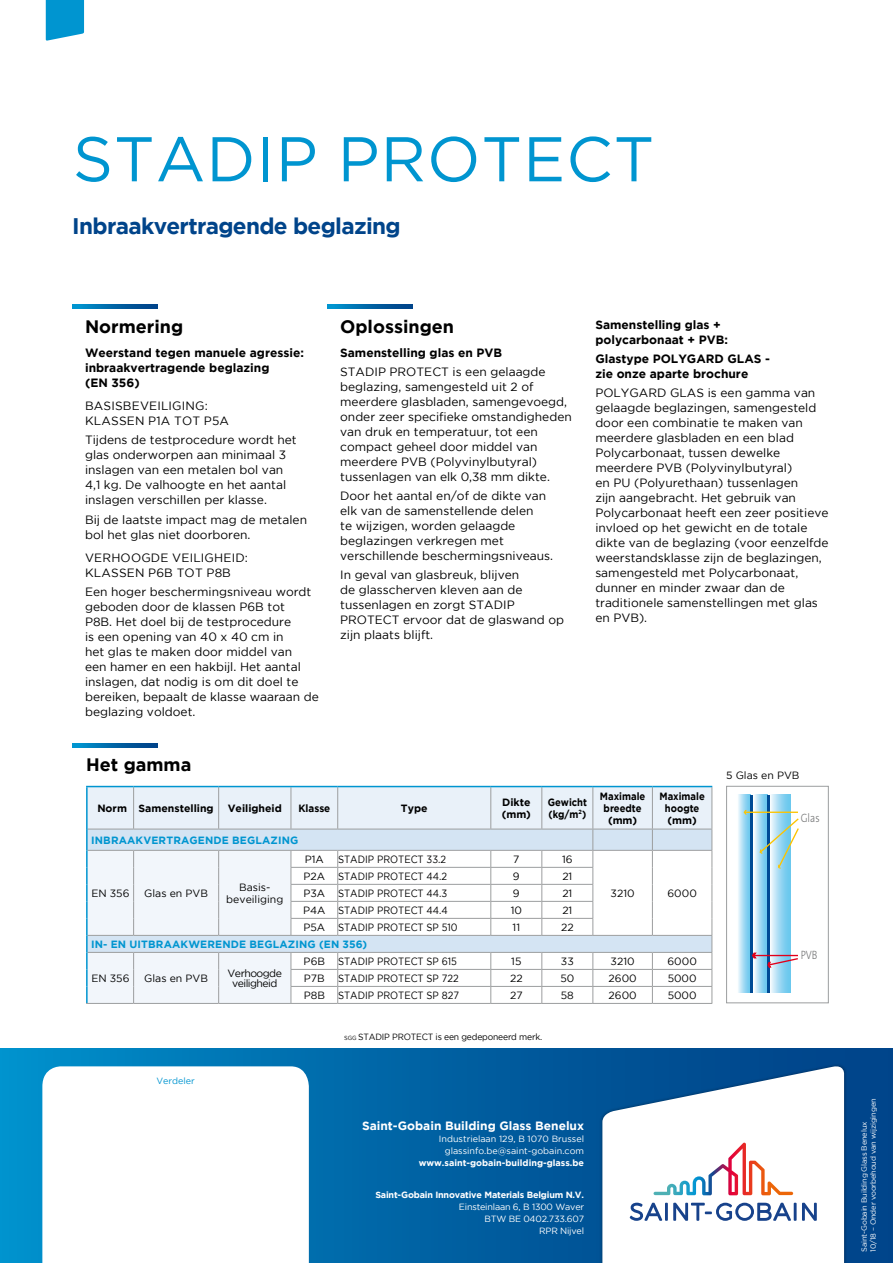
<style>
.page{position:relative;width:893px;height:1263px;background:#fff}
.page>*{position:absolute;margin:0;border:0;box-sizing:border-box;transform-origin:0 0}
.t1{font:63px "Gotham";letter-spacing:.015em;color:#0095d0}
.t2{font:700 22.5px "Gotham";letter-spacing:-.03em;color:#00448a}
.t3{font:700 18px "Gotham";color:#000}
.t4{font:300 12.15px "The Sans B3";color:#707172;scale:.82 1}
.t5{font:12px/15px "Gotham";color:#000}
.t6{font:700 12px/15px "Gotham";color:#000}
.t7{font:700 12px "Gotham";color:#fff}
.t8{font:10.5px/12px "Gotham";color:#000;text-align:center}
.t9{font:700 10.5px "Gotham";letter-spacing:.015em;color:#0095d0}
.t10{font:10.5px "Gotham";color:#000;scale:.9 1}
.t11{font:700 10.5px/12px "Gotham";color:#000;text-align:center;scale:.9 1}
.t12{font:700 10.5px/12px "Gotham";color:#000}
.t13{font:10.5px/9.8px "Gotham";letter-spacing:-.05em;color:#000;text-align:center}
.t14{font:700 10.5px "Gotham";color:#000;scale:.94 1}
.t15{font:9px/12px "Gotham";color:#fff;text-align:right}
.t16{font:9px/12px "Gotham";letter-spacing:-.02em;color:#fff;text-align:right}
.t17{font:700 9px "Gotham";letter-spacing:-.02em;color:#fff}
.t18{font:9px "Gotham";letter-spacing:-.02em;color:#000;scale:.95 1}
.t19{font:700 9px "Gotham";color:#fff}
.t20{font:9px "Gotham";color:#0095d0}
.t21{font:7.5px/9px "Gotham";letter-spacing:-.02em;color:#fff}
.s1{font-size:6px}
.s2{font-style:inherit}
</style>
<div class="page">
<div style="left:0;top:1049px;width:893px;height:214px;background:linear-gradient(to right,#008dc8,#003b82)"></div>
<div style="left:599px;top:1063px;width:248px;height:200px;background:#000;opacity:.3"></div>
<svg style="left:602px;top:1064px;width:242px;height:199px"></svg>
<svg style="left:630px;top:1203px;width:32px;height:18px"></svg>
<hr style="left:665px;top:1203px;width:3px;height:18px;background:#17428b">
<svg style="left:673px;top:1203px;width:118px;height:18px"></svg>
<hr style="left:794px;top:1203px;width:3px;height:18px;background:#17428b">
<svg style="left:802px;top:1203px;width:15px;height:18px"></svg>
<svg style="left:653px;top:1143px;width:140px;height:52px"></svg>
<svg style="left:42px;top:1066px;width:267px;height:197px"></svg>
<svg style="left:46px;top:0;width:38px;height:41px;background:#189fd4"></svg>
<svg style="left:72px;top:304px;width:85px;height:4px"></svg>
<svg style="left:72px;top:743px;width:85px;height:5px"></svg>
<svg style="left:327px;top:304px;width:85px;height:4px"></svg>
<hr style="left:86px;top:1003px;width:48px;height:1px;background:#9c9e9f">
<hr style="left:134px;top:1003px;width:85px;height:1px;background:#9c9e9f">
<hr style="left:219px;top:1003px;width:72px;height:1px;background:#9c9e9f">
<hr style="left:291px;top:1003px;width:47px;height:1px;background:#9c9e9f">
<hr style="left:338px;top:1003px;width:153px;height:1px;background:#9c9e9f">
<hr style="left:491px;top:1003px;width:51px;height:1px;background:#9c9e9f">
<hr style="left:542px;top:1003px;width:51px;height:1px;background:#9c9e9f">
<hr style="left:593px;top:1003px;width:59px;height:1px;background:#9c9e9f">
<hr style="left:652px;top:1003px;width:60px;height:1px;background:#9c9e9f">
<svg style="left:86px;top:786px;width:627px;height:217px"></svg>
<svg style="left:738px;top:795px;width:12px;height:197px;background:#a6dcf3"></svg>
<hr style="left:750px;top:795px;width:3px;height:197px;background:#004b95">
<svg style="left:754px;top:795px;width:13px;height:197px;background:#abdef4"></svg>
<svg style="left:769px;top:795px;width:21px;height:197px;background:#9cd4ef"></svg>
<hr style="left:767px;top:795px;width:2px;height:197px;background:#004b95">
<hr style="left:745px;top:811px;width:53px;height:2px;background:#fcc400">
<hr style="left:754px;top:955px;width:44px;height:1px;background:#e2001a">
<svg style="left:751px;top:951px;width:7px;height:8px"></svg>
<svg style="left:767px;top:957px;width:31px;height:11px"></svg>
<svg style="left:759px;top:817px;width:40px;height:52px"></svg>
<div style="left:726px;top:786px;width:103px;height:217px;border:1px solid #9c9e9f"></div>
<h1 class="t1" style="left:73px;top:124px;width:583px">STADIP PROTECT</h1>
<h2 class="t2" style="left:72px;top:213px;width:330px">Inbraakvertragende beglazing</h2>
<h3 class="t3" style="left:85px;top:316px;width:100px">Normering</h3>
<p class="t6" style="left:85px;top:345px;width:220px">Weerstand tegen manuele agressie: inbraakvertragende beglazing<br>(EN 356)</p>
<p class="t5" style="left:85px;top:398px;width:145px">BASISBEVEILIGING:<br>KLASSEN P1A TOT P5A</p>
<p class="t5" style="left:85px;top:432px;width:213px">Tijdens de testprocedure wordt het glas onderworpen aan minimaal 3 inslagen van een metalen bol van 4,1 kg. De valhoogte en het aantal inslagen verschillen per klasse.</p>
<p class="t5" style="left:85px;top:512px;width:224px">Bij de laatste impact mag de metalen bol het glas niet doorboren.</p>
<p class="t5" style="left:85px;top:550px;width:164px">VERHOOGDE VEILIGHEID:<br>KLASSEN P6B TOT P8B</p>
<p class="t5" style="left:85px;top:584px;width:235px">Een hoger beschermingsniveau wordt geboden door de klassen P6B tot<br>P8B. Het doel bij de testprocedure<br>is een opening van 40 x 40 cm in<br>het glas te maken door middel van<br>een hamer en een hakbijl. Het aantal inslagen, dat nodig is om dit doel te bereiken, bepaalt de klasse waaraan de beglazing voldoet.</p>
<h3 class="t3" style="left:340px;top:316px;width:115px">Oplossingen</h3>
<p class="t6" style="left:340px;top:345px;width:163px">Samenstelling glas en PVB</p>
<p class="t5" style="left:340px;top:364px;width:233px">STADIP PROTECT is een gelaagde beglazing, samengesteld uit 2 of meerdere glasbladen, samengevoegd, onder zeer specifieke omstandigheden van druk en temperatuur, tot een compact geheel door middel van meerdere PVB (Polyvinylbutyral) tussenlagen van elk 0,38 mm dikte.</p>
<p class="t5" style="left:340px;top:488px;width:214px">Door het aantal en/of de dikte van elk van de samenstellende delen<br>te wijzigen, worden gelaagde beglazingen verkregen met verschillende beschermingsniveaus.</p>
<p class="t5" style="left:340px;top:567px;width:225px">In geval van glasbreuk, blijven<br>de glasscherven kleven aan de tussenlagen en zorgt STADIP<br>PROTECT ervoor dat de glaswand op zijn plaats blijft.</p>
<p class="t6" style="left:595px;top:317px;width:134px">Samenstelling glas + polycarbonaat + PVB:</p>
<p class="t6" style="left:595px;top:351px;width:176px">Glastype POLYGARD GLAS - zie onze aparte brochure</p>
<p class="t5" style="left:595px;top:385px;width:235px">POLYGARD GLAS is een gamma van gelaagde beglazingen, samengesteld door een combinatie te maken van meerdere glasbladen en een blad Polycarbonaat, tussen dewelke meerdere PVB (Polyvinylbutyral)<br>en PU (Polyurethaan) tussenlagen<br>zijn aangebracht. Het gebruik van Polycarbonaat heeft een zeer positieve invloed op het gewicht en de totale dikte van de beglazing (voor eenzelfde weerstandsklasse zijn de beglazingen, samengesteld met Polycarbonaat, dunner en minder zwaar dan de traditionele samenstellingen met glas en PVB).</p>
<h3 class="t3" style="left:86px;top:754px;width:107px">Het gamma</h3>
<p class="t12" style="left:97px;top:802px;width:118px">Norm Samenstelling</p>
<p class="t12" style="left:228px;top:802px;width:56px">Veiligheid</p>
<p class="t14" style="left:298px;top:802px;width:36px">Klasse</p>
<p class="t12" style="left:401px;top:802px;width:28px">Type</p>
<p class="t12" style="left:502px;top:796px;width:31px">Dikte (mm)</p>
<p class="t11" style="left:548px;top:796px;width:45px;text-align:left">Gewicht (kg/m<sup>2</sup>)</p>
<p class="t11" style="left:600px;top:790px;width:52px">Maximale breedte (mm)</p>
<p class="t11" style="left:659px;top:790px;width:52px">Maximale hoogte (mm)</p>
<p class="t9" style="left:91px;top:834px;width:209px">INBRAAKVERTRAGENDE BEGLAZING</p>
<p class="t8" style="left:305px;top:853px;width:21px">P1A</p>
<p class="t10" style="left:338px;top:853px;width:122px">STADIP PROTECT 33.2</p>
<p class="t8" style="left:513px;top:853px;width:8px">7</p>
<p class="t8" style="left:562px;top:853px;width:12px">16</p>
<p class="t8" style="left:304px;top:870px;width:145px">P2A STADIP PROTECT 44.2</p>
<p class="t8" style="left:513px;top:870px;width:8px">9</p>
<p class="t8" style="left:562px;top:870px;width:12px">21</p>
<p class="t8" style="left:303px;top:887px;width:145px">P3A STADIP PROTECT 44.3</p>
<p class="t8" style="left:513px;top:887px;width:8px">9</p>
<p class="t8" style="left:562px;top:887px;width:12px">21</p>
<p class="t8" style="left:303px;top:904px;width:146px">P4A STADIP PROTECT 44.4</p>
<p class="t8" style="left:511px;top:904px;width:13px">10</p>
<p class="t8" style="left:562px;top:904px;width:12px">21</p>
<p class="t8" style="left:303px;top:921px;width:156px">P5A STADIP PROTECT SP 510</p>
<p class="t8" style="left:513px;top:921px;width:9px">11</p>
<p class="t8" style="left:561px;top:921px;width:14px">22</p>
<p class="t9" style="left:91px;top:938px;width:278px">IN- EN UITBRAAKWERENDE BEGLAZING (EN 356)</p>
<p class="t8" style="left:91px;top:972px;width:40px">EN 356</p>
<p class="t8" style="left:144px;top:972px;width:65px">Glas en PVB</p>
<p class="t13" style="left:228px;top:968px;width:56px">Verhoogde veiligheid</p>
<p class="t8" style="left:91px;top:887px;width:40px">EN 356</p>
<p class="t8" style="left:144px;top:887px;width:65px">Glas en PVB</p>
<p class="t8" style="left:226px;top:881px;width:59px">Basis&shy;beveiliging</p>
<p class="t8" style="left:611px;top:887px;width:25px">3210</p>
<p class="t8" style="left:667px;top:887px;width:31px">6000</p>
<p class="t8" style="left:304px;top:955px;width:155px">P6B STADIP PROTECT SP 615</p>
<p class="t8" style="left:511px;top:955px;width:12px">15</p>
<p class="t8" style="left:561px;top:955px;width:14px">33</p>
<p class="t8" style="left:611px;top:955px;width:25px">3210</p>
<p class="t8" style="left:667px;top:955px;width:31px">6000</p>
<p class="t8" style="left:304px;top:972px;width:22px">P7B</p>
<p class="t10" style="left:338px;top:972px;width:136px">STADIP PROTECT SP 722</p>
<p class="t8" style="left:510px;top:972px;width:14px">22</p>
<p class="t8" style="left:560px;top:972px;width:15px">50</p>
<p class="t8" style="left:609px;top:972px;width:30px">2600</p>
<p class="t8" style="left:668px;top:972px;width:30px">5000</p>
<p class="t8" style="left:304px;top:989px;width:23px">P8B</p>
<p class="t10" style="left:338px;top:989px;width:136px">STADIP PROTECT SP 827</p>
<p class="t8" style="left:510px;top:989px;width:14px">27</p>
<p class="t8" style="left:561px;top:989px;width:15px">58</p>
<p class="t8" style="left:609px;top:989px;width:30px">2600</p>
<p class="t8" style="left:668px;top:989px;width:30px">5000</p>
<p class="t20" style="left:156px;top:1076px;width:40px">Verdeler</p>
<p class="t18" style="left:344px;top:1031px;width:210px"><span class="s1">SGG</span> STADIP PROTECT is een gedeponeerd merk.</p>
<p class="t7" style="left:362px;top:1118px;width:224px">Saint-Gobain Building Glass Benelux</p>
<p class="t15" style="left:439px;top:1132px;width:147px">Industrielaan 129, B 1070 Brussel glassinfo.be@saint-gobain.com</p>
<p class="t19" style="left:419px;top:1157px;width:167px">www.saint-gobain-building-glass.be</p>
<p class="t17" style="left:375px;top:1189px;width:210px">Saint-Gobain Innovative Materials Belgium N.V.</p>
<p class="t16" style="left:459px;top:1201px;width:127px">Einsteinlaan 6, B 1300 Waver<br>BTW BE 0402.733.607<br>RPR Nijvel</p>
<p class="t8" style="left:726px;top:769px;width:75px"><span class="s2">5</span> Glas en PVB</p>
<p class="t4" style="left:801px;top:812px;width:24px">Glas</p>
<p class="t4" style="left:801px;top:949px;width:22px">PVB</p>
<p class="t21" style="left:859px;top:1252px;width:155px;rotate:-90deg">Saint-Gobain Building Glass Benelux<br>10/18 – Onder voorbehoud van wijzigingen</p>
</div>
